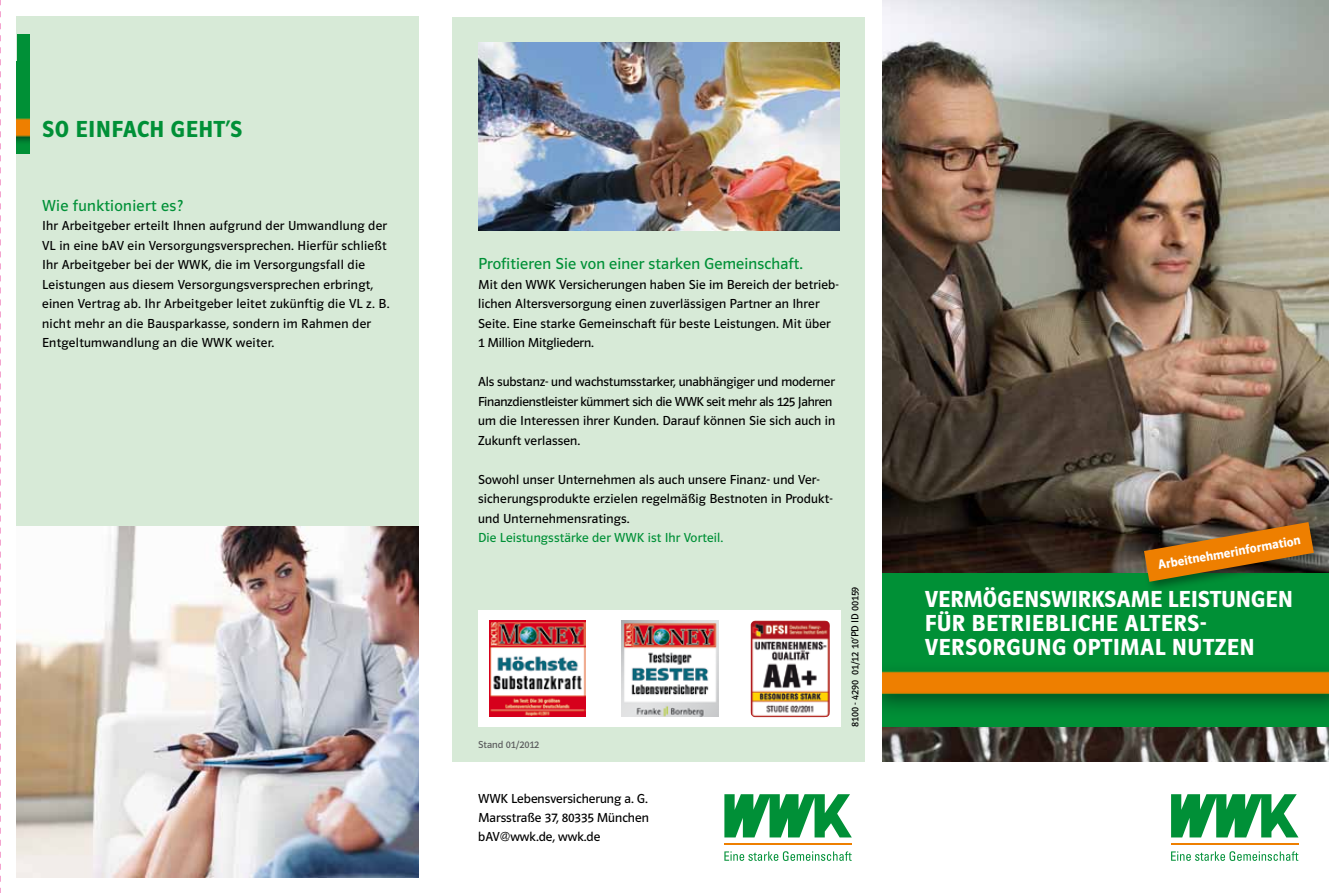
<style>
.page{position:relative;width:1329px;height:893px;background:#fff}
.page>*{position:absolute;margin:0;border:0;box-sizing:border-box;transform-origin:0 0}
.t1{font:600 24px/24px "Polo 22";letter-spacing:.02em;color:#fff}
.t2{font:600 24px "Polo 22";letter-spacing:.02em;color:#009037}
.t3{font:16.5px "Polo 22 Buch";letter-spacing:.01em;color:#009037}
.t4{font:13.5px/19.5px "Polo 22 Buch";letter-spacing:.01em;color:#000}
.t5{font:13.5px/19.5px "Polo 22 Buch";letter-spacing:-.01em;color:#000}
.t6{font:13.5px "Polo 22 Buch";letter-spacing:.01em;color:#009037}
.t7{font:600 13.5px "Polo 22";color:#fff}
.t8{font:10.5px "Polo 22 Buch";color:#000}
.t9{font:10.5px "Polo 22 Buch";color:#58585a}
</style>
<div class="page">
<div style="left:452px;top:17px;width:413px;height:744px;background:#d7ead7"></div>
<svg style="left:1171px;top:794px;width:127px;height:43px"></svg>
<hr style="left:1171px;top:844px;width:127px;height:1px;background:#ee7f00">
<svg style="left:1171px;top:851px;width:127px;height:10px"></svg>
<svg style="left:724px;top:794px;width:127px;height:43px"></svg>
<hr style="left:724px;top:844px;width:127px;height:1px;background:#ee7f00">
<svg style="left:724px;top:851px;width:127px;height:10px"></svg>
<img style="left:882px;top:0;width:446px;height:761px">
<div style="left:882px;top:574px;width:446px;height:153px;background:#009037"></div>
<img style="left:882px;top:671px;width:446px;height:38px">
<img style="left:478px;top:43px;width:361px;height:187px">
<svg style="left:0;top:0;width:1px;height:893px"></svg>
<div style="left:17px;top:17px;width:401px;height:859px;background:#d7ead7"></div>
<div style="left:17px;top:34px;width:12px;height:119px;background:#009037"></div>
<img style="left:17px;top:118px;width:12px;height:25px">
<div style="left:478px;top:610px;width:362px;height:117px;background:#fff"></div>
<img style="left:621px;top:620px;width:97px;height:97px">
<img style="left:489px;top:620px;width:96px;height:97px">
<img style="left:750px;top:621px;width:80px;height:96px">
<div style="left:1139px;top:518px;width:185px;height:75px;background:#000;opacity:.4"></div>
<svg style="left:1143px;top:522px;width:170px;height:60px;background:#916618"></svg>
<img style="left:17px;top:526px;width:401px;height:351px">
<h1 class="t2" style="left:42px;top:116px;width:202px">SO EINFACH GEHT’S</h1>
<p class="t3" style="left:42px;top:197px;width:142px">Wie funktioniert es?</p>
<p class="t4" style="left:42px;top:216px;width:349px">Ihr Arbeitgeber erteilt Ihnen aufgrund der Umwandlung der VL in eine bAV ein Versorgungsversprechen. Hierfür schließt Ihr Arbeitgeber bei der WWK, die im Versorgungsfall die Leistungen aus diesem Versorgungsversprechen erbringt, einen Vertrag ab. Ihr Arbeitgeber leitet zukünftig die VL z. B. nicht mehr an die Bausparkasse, sondern im Rahmen der Entgeltumwandlung an die WWK weiter.</p>
<p class="t3" style="left:478px;top:255px;width:326px">Profitieren Sie von einer starken Gemeinschaft.</p>
<p class="t4" style="left:478px;top:275px;width:362px">Mit den WWK Versicherungen haben Sie im Bereich der betrieb&shy;lichen Altersversorgung einen zuverlässigen Partner an Ihrer Seite. Eine starke Gemeinschaft für beste Leistungen. Mit über 1 Million Mitgliedern.</p>
<p class="t5" style="left:478px;top:372px;width:359px">Als substanz- und wachstumsstarker, unabhängiger und moderner Finanzdienstleister kümmert sich die WWK seit mehr als 125 Jahren um die Interessen ihrer Kunden. Darauf können Sie sich auch in Zukunft verlassen.</p>
<p class="t4" style="left:478px;top:470px;width:356px">Sowohl unser Unternehmen als auch unsere Finanz- und Ver&shy;sicherungsprodukte erzielen regelmäßig Bestnoten in Produkt&shy;und Unternehmensratings.</p>
<p class="t6" style="left:478px;top:531px;width:246px">Die Leistungsstärke der WWK ist Ihr Vorteil.</p>
<p class="t9" style="left:478px;top:739px;width:63px">Stand 01/2012</p>
<p class="t8" style="left:849px;top:727px;width:142px;rotate:-90deg">8100 - 4290 01/12 10‘PD ID 00159</p>
<p class="t4" style="left:478px;top:789px;width:172px;text-align:justify">WWK Lebensversicherung a. G.<br>Marsstraße 37, 80335 München bAV@wwk.de, wwk.de</p>
<p class="t7" style="left:1156px;top:558px;width:147px;rotate:-10deg">ARBEITNEHMERINFORMATION</p>
<h1 class="t1" style="left:924px;top:587px;width:369px">VERMÖGENSWIRKSAME LEISTUNGEN<br>FÜR BETRIEBLICHE ALTERS-<br>VERSORGUNG OPTIMAL NUTZEN</h1>
</div>
